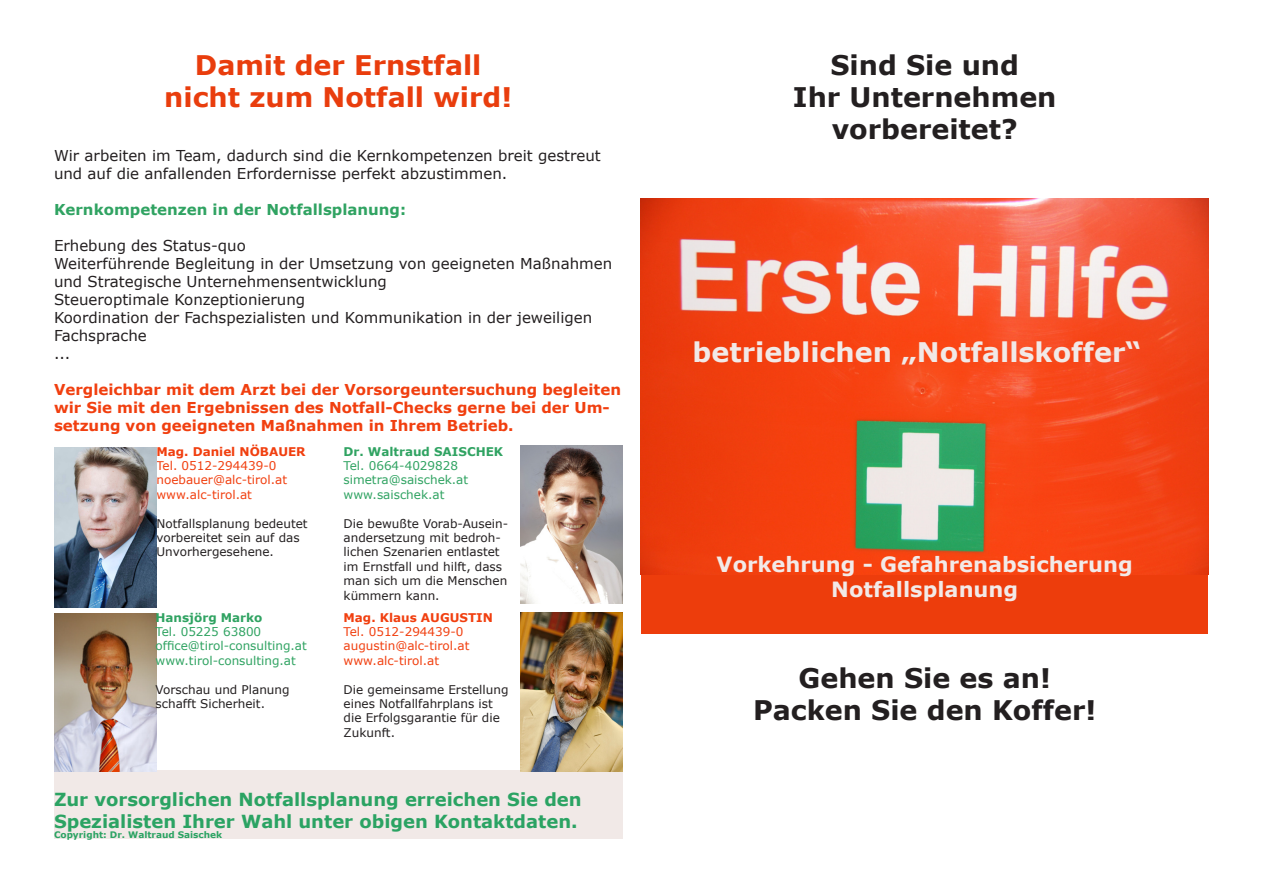
<style>
.page{position:relative;width:1263px;height:893px;background:#fff}
.page>*{position:absolute;margin:0;border:0;box-sizing:border-box;transform-origin:0 0}
.t1{font:700 27px/32.4px "Verdana";color:#231f20;text-align:center}
.t2{font:700 27px/32.4px "Verdana";color:#e93d0d;text-align:center}
.t3{font:700 27px "Verdana";color:#f1e9e7}
.t4{font:700 21px "Verdana";color:#f2eae8}
.t5{font:700 18px/21.6px "Verdana";color:#2ba363}
.t6{font:15px/18px "Verdana";color:#231f20}
.t7{font:700 15px/18px "Verdana";color:#f13f0f}
.t8{font:700 15px "Verdana";color:#30a362}
.t9{font:12px/14.4px "Verdana";color:#231f20}
.t10{font:12px "Verdana";color:#30a362}
.t11{font:12px "Verdana";color:#f13f0f}
.t12{font:700 12px "Verdana";color:#f13f0f}
.t13{font:700 12px "Verdana";color:#30a362}
.t14{font:700 9px "Verdana";color:#2ba363}
</style>
<div class="page">
<div style="left:641px;top:520px;width:567px;height:318px;background:#ed3d0c"></div>
<div style="left:640px;top:635px;width:569px;height:204px;background:#fff"></div>
<img style="left:640px;top:198px;width:569px;height:376px">
<div style="left:54px;top:770px;width:568px;height:69px;background:#f1e9e7"></div>
<img style="left:520px;top:446px;width:102px;height:158px">
<img style="left:520px;top:612px;width:102px;height:160px">
<img style="left:54px;top:448px;width:102px;height:159px">
<img style="left:54px;top:614px;width:102px;height:158px">
<p class="t2" style="left:164px;top:48px;width:349px">Damit der Ernstfall nicht zum Notfall wird!</p>
<p class="t6" style="left:54px;top:146px;width:548px">Wir arbeiten im Team, dadurch sind die Kernkompetenzen breit gestreut und auf die anfallenden Erfordernisse perfekt abzustimmen.</p>
<p class="t8" style="left:54px;top:200px;width:354px">Kernkompetenzen in der Notfallsplanung:</p>
<p class="t6" style="left:54px;top:236px;width:193px">Erhebung des Status-quo</p>
<p class="t6" style="left:54px;top:254px;width:560px">Weiterführende Begleitung in der Umsetzung von geeigneten Maßnahmen und Strategische Unternehmensentwicklung</p>
<p class="t6" style="left:54px;top:290px;width:253px">Steueroptimale Konzeptionierung</p>
<p class="t6" style="left:54px;top:308px;width:540px">Koordination der Fachspezialisten und Kommunikation in der jeweiligen<br>Fachsprache</p>
<p class="t6" style="left:54px;top:344px;width:18px">...</p>
<p class="t7" style="left:54px;top:380px;width:568px">Vergleichbar mit dem Arzt bei der Vorsorgeuntersuchung begleiten wir Sie mit den Ergebnissen des Notfall-Checks gerne bei der Um&shy;setzung von geeigneten Maßnahmen in Ihrem Betrieb.</p>
<p class="t12" style="left:156px;top:444px;width:151px">Mag. Daniel NÖBAUER</p>
<p class="t11" style="left:156px;top:458px;width:121px">Tel. 0512-294439-0</p>
<p class="t11" style="left:156px;top:472px;width:132px">noebauer@alc-tirol.at</p>
<p class="t11" style="left:156px;top:487px;width:97px">www.alc-tirol.at</p>
<p class="t9" style="left:156px;top:516px;width:153px">Notfallsplanung bedeutet vorbereitet sein auf das<br>Unvorhergesehene.</p>
<p class="t13" style="left:156px;top:609px;width:108px">Hansjörg Marko</p>
<p class="t10" style="left:156px;top:624px;width:107px">Tel. 05225 63800</p>
<p class="t10" style="left:156px;top:638px;width:153px">office@tirol-consulting.at</p>
<p class="t10" style="left:156px;top:653px;width:142px">www.tirol-consulting.at</p>
<p class="t9" style="left:156px;top:682px;width:136px">Vorschau und Planung schafft Sicherheit.</p>
<p class="t13" style="left:344px;top:444px;width:161px">Dr. Waltraud SAISCHEK</p>
<p class="t10" style="left:344px;top:458px;width:116px">Tel. 0664-4029828</p>
<p class="t10" style="left:344px;top:472px;width:126px">simetra@saischek.at</p>
<p class="t10" style="left:344px;top:487px;width:102px">www.saischek.at</p>
<p class="t9" style="left:344px;top:516px;width:166px">Die bewußte Vorab-Ausein&shy;andersetzung mit bedroh&shy;lichen Szenarien entlastet im Ernstfall und hilft, dass man sich um die Menschen kümmern kann.</p>
<p class="t12" style="left:344px;top:609px;width:151px">Mag. Klaus AUGUSTIN</p>
<p class="t11" style="left:344px;top:624px;width:121px">Tel. 0512-294439-0</p>
<p class="t11" style="left:344px;top:638px;width:127px">augustin@alc-tirol.at</p>
<p class="t11" style="left:344px;top:653px;width:97px">www.alc-tirol.at</p>
<p class="t9" style="left:344px;top:682px;width:166px">Die gemeinsame Erstellung eines Notfallfahrplans ist die Erfolgsgarantie für die<br>Zukunft.</p>
<p class="t5" style="left:54px;top:788px;width:529px">Zur vorsorglichen Notfallsplanung erreichen Sie den<br>Spezialisten Ihrer Wahl unter obigen Kontaktdaten.</p>
<p class="t14" style="left:54px;top:829px;width:170px">Copyright: Dr. Waltraud Saischek</p>
<p class="t1" style="left:793px;top:48px;width:265px">Sind Sie und<br>Ihr Unternehmen vorbereitet?</p>
<p class="t3" style="left:692px;top:335px;width:450px">betrieblichen „Notfallskoffer“</p>
<p class="t4" style="left:717px;top:551px;width:418px">Vorkehrung - Gefahrenabsicherung</p>
<p class="t4" style="left:831px;top:576px;width:188px">Notfallsplanung</p>
<p class="t1" style="left:798px;top:661px;width:254px">Gehen Sie es an!</p>
<p class="t1" style="left:753px;top:693px;width:345px">Packen Sie den Koffer!</p>
</div>
